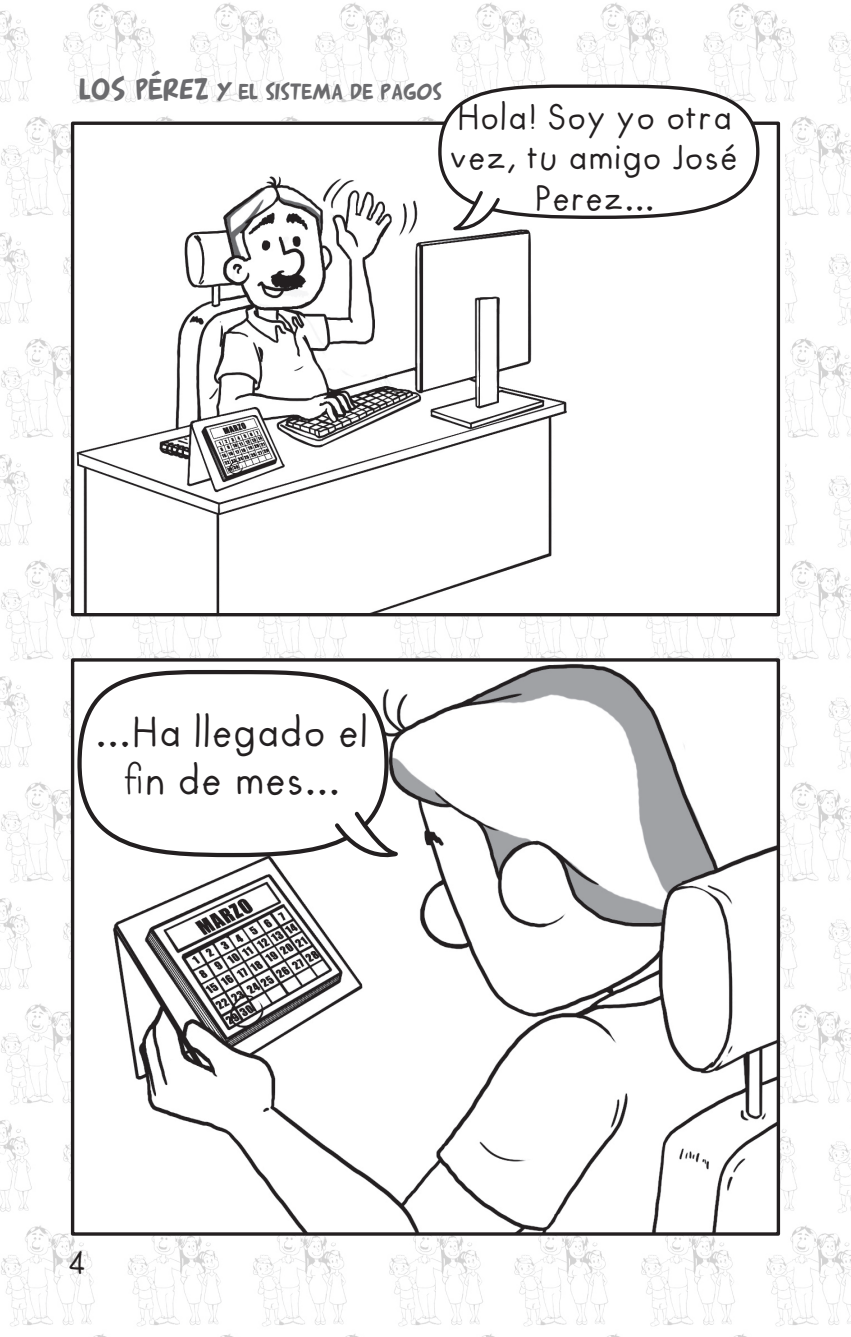
<style>
.page{position:relative;width:851px;height:1337px;background:#fff}
.page>*{position:absolute;margin:0;border:0;box-sizing:border-box;transform-origin:0 0}
.t1{font:39.6px/47.5px "Futura Handwritten";color:#231f20;text-align:center}
.t2{font:33.75px/40.5px "Futura Handwritten";color:#231f20;text-align:center}
.t3{font:30.15px "Futura Handwritten";color:#231f20}
.t4{font:22.05px "Arnold 21";color:#6b6b6e}
.s1{font-size:29.47px}
</style>
<div class="page">
<img style="left:0;top:2px;width:850px;height:1334px">
<div style="left:71px;top:122px;width:713px;height:492px;background:#fff"></div>
<img style="left:75px;top:662px;width:701px;height:569px">
<div style="left:71px;top:658px;width:709px;height:577px;border:3px solid #231f20"></div>
<svg style="left:75px;top:665px;width:316px;height:194px"></svg>
<img style="left:76px;top:176px;width:491px;height:436px">
<div style="left:71px;top:122px;width:709px;height:494px;border:3px solid #231f20"></div>
<svg style="left:436px;top:82px;width:325px;height:151px"></svg>
<svg style="left:331px;top:809px;width:69px;height:54px"></svg>
<p class="t4" style="left:80px;top:78px;width:364px"><span class="s1">LOS PÉREZ</span> Y EL SISTEMA DE PAGOS</p>
<p class="t2" style="left:457px;top:98px;width:277px">Hola! Soy yo otra</p>
<p class="t2" style="left:451px;top:138px;width:289px">vez, tu amigo José<br>Perez...</p>
<p class="t1" style="left:96px;top:709px;width:275px">...Ha llegado el fin de mes...</p>
<p class="t3" style="left:68px;top:1245px;width:21px">4</p>
</div>
